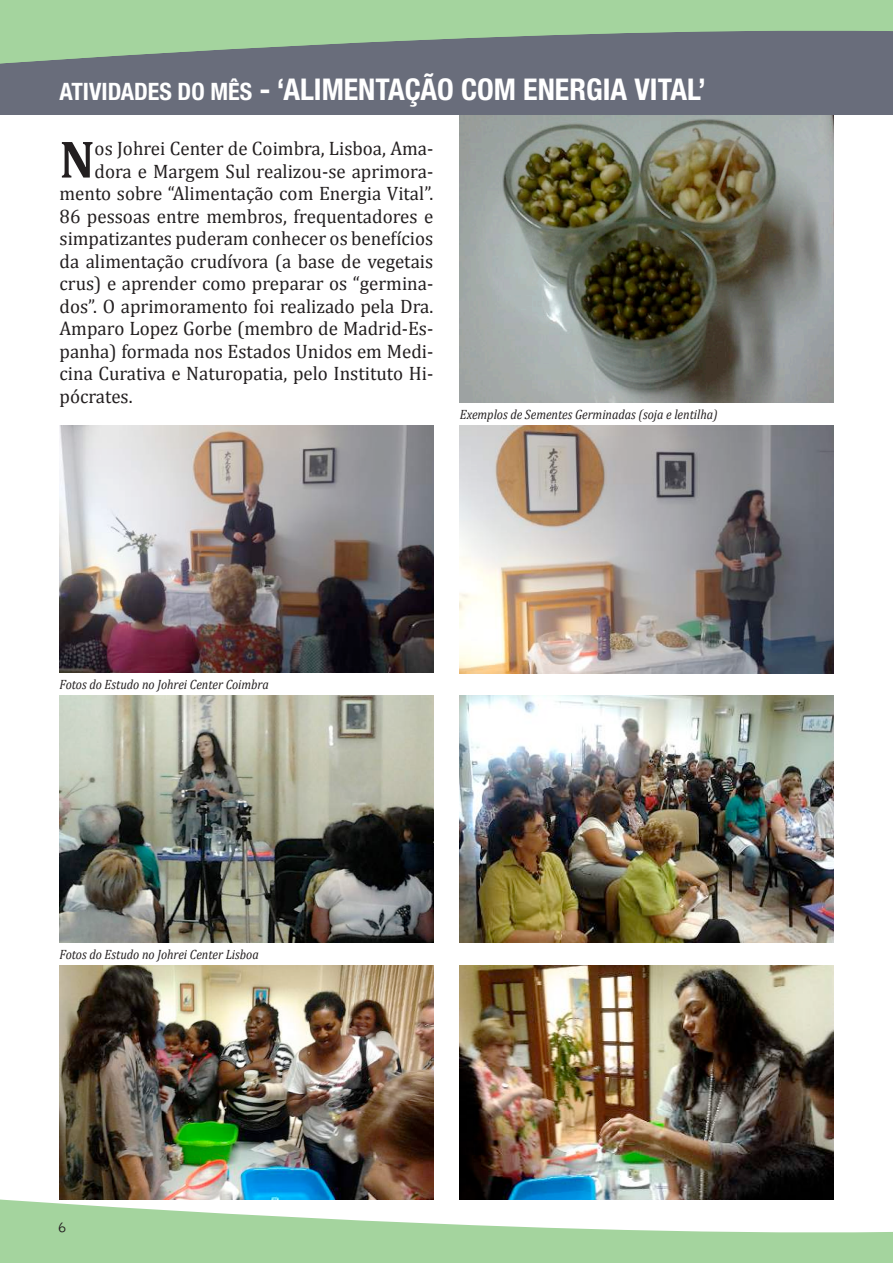
<style>
.page{position:relative;width:893px;height:1263px;background:#fff}
.page>*{position:absolute;margin:0;border:0;box-sizing:border-box;transform-origin:0 0}
.t1{font:700 53.25px "Cambria";color:#231f20}
.t2{font:700 condensed 30px "Helvetica Neue LT Std";color:#fff}
.t3{font:19.5px "Cambria";color:#231f20}
.t4{font:300 15px "Bell Gothic Std";color:#231f20}
.t5{font:italic 13.5px "Cambria";color:#231f20;scale:.9 1}
.s1{font-size:24px}
</style>
<div class="page">
<img style="left:459px;top:965px;width:375px;height:232px">
<img style="left:60px;top:965px;width:374px;height:232px">
<img style="left:459px;top:115px;width:374px;height:288px">
<div style="left:0;top:0;width:893px;height:115px;background:#696d7b"></div>
<svg style="left:0;top:1197px;width:893px;height:66px;fill:#a4d49e"></svg>
<svg style="left:0;top:0;width:893px;height:64px;fill:#a4d49e"></svg>
<img style="left:60px;top:425px;width:373px;height:248px">
<img style="left:460px;top:425px;width:373px;height:248px">
<img style="left:60px;top:695px;width:374px;height:248px">
<img style="left:459px;top:695px;width:375px;height:248px">
<h2 class="t2" style="left:59px;top:72px;width:648px"><span class="s1">ATIVIDADES DO MÊS</span> - ‘ALIMENTAÇÃO COM ENERGIA VITAL’</h2>
<h1 class="t1" style="left:60px;top:127px;width:37px">N</h1>
<p class="t3" style="left:95px;top:137px;width:340px">os Johrei Center de Coimbra, Lisboa, Ama-</p>
<p class="t3" style="left:95px;top:159px;width:340px">dora e Margem Sul realizou-se aprimora-</p>
<p class="t3" style="left:60px;top:182px;width:375px">mento sobre “Alimentação com Energia Vital”.</p>
<p class="t3" style="left:60px;top:204px;width:375px">86 pessoas entre membros, frequentadores e</p>
<p class="t3" style="left:60px;top:227px;width:375px">simpatizantes puderam conhecer os benefícios</p>
<p class="t3" style="left:60px;top:249px;width:375px">da alimentação crudívora (a base de vegetais</p>
<p class="t3" style="left:60px;top:272px;width:375px">crus) e aprender como preparar os “germina-</p>
<p class="t3" style="left:60px;top:294px;width:375px">dos”. O aprimoramento foi realizado pela Dra.</p>
<p class="t3" style="left:60px;top:317px;width:375px">Amparo Lopez Gorbe (membro de Madrid-Es-</p>
<p class="t3" style="left:60px;top:339px;width:375px">panha) formada nos Estados Unidos em Medi-</p>
<p class="t3" style="left:60px;top:362px;width:375px">cina Curativa e Naturopatia, pelo Instituto Hi-</p>
<p class="t3" style="left:60px;top:384px;width:75px">pócrates.</p>
<p class="t5" style="left:60px;top:676px;width:234px">Fotos do Estudo no Johrei Center Coimbra</p>
<p class="t5" style="left:60px;top:946px;width:223px">Fotos do Estudo no Johrei Center Lisboa</p>
<p class="t4" style="left:58px;top:1219px;width:10px">6</p>
<p class="t5" style="left:460px;top:406px;width:288px">Exemplos de Sementes Germinadas (soja e lentilha)</p>
</div>
